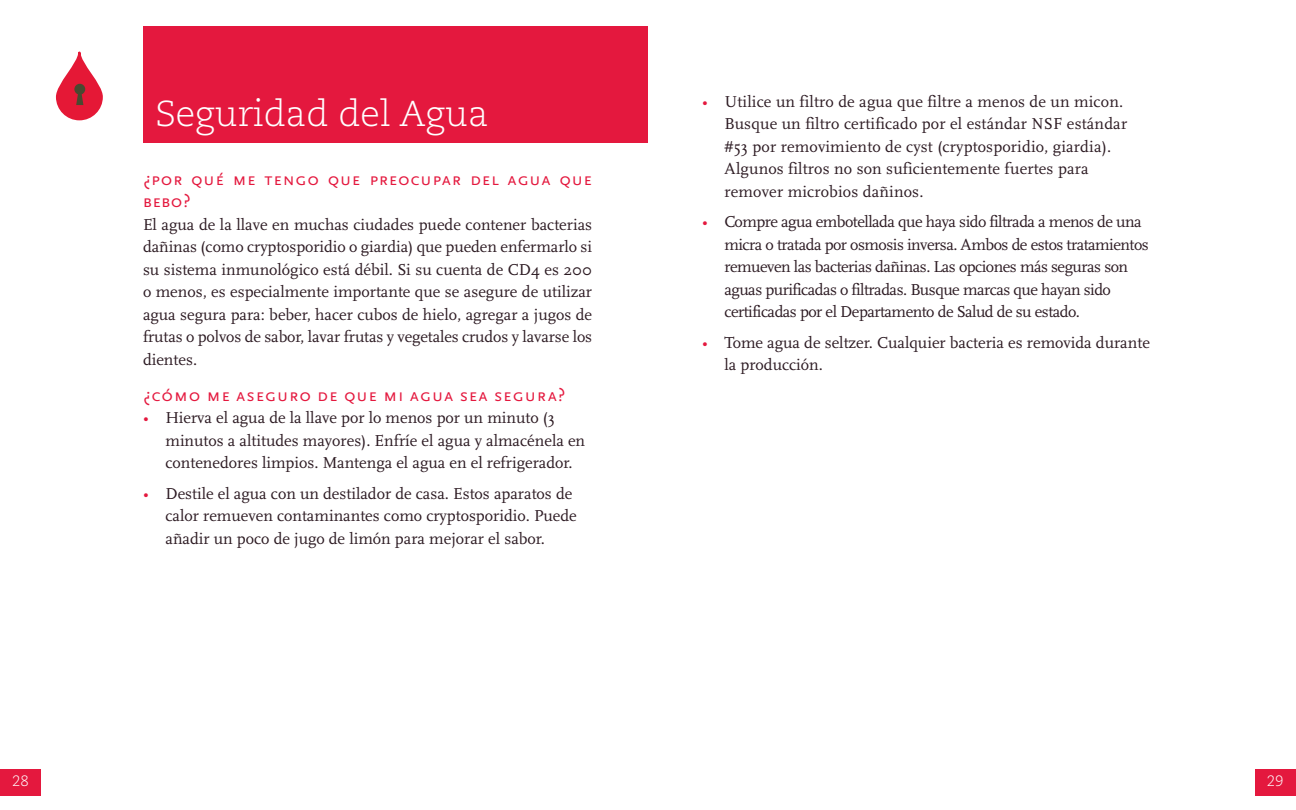
<style>
.page{position:relative;width:1296px;height:810px;background:#fff}
.page>*{position:absolute;margin:0;border:0;box-sizing:border-box;transform-origin:0 0}
.t1{font:300 36px "Caecilia";color:#fff}
.t2{font:18px/22.5px "Scala Sans LF Caps";letter-spacing:.04em;color:#e4183e}
.t3{font:16.5px/22.5px "Scala";color:#2c1a22}
.t4{font:16.5px/22.5px "Scala";letter-spacing:-.03em;color:#2c1a22}
.t5{font:300 15px "Caecilia";color:#fff}
.s1{color:#e4183e}
</style>
<div class="page">
<div style="left:1255px;top:770px;width:41px;height:26px;background:#e4183e"></div>
<div style="left:143px;top:26px;width:505px;height:116px;background:#e4183e"></div>
<div style="left:0;top:770px;width:41px;height:26px;background:#e4183e"></div>
<svg style="left:57px;top:53px;width:45px;height:66px;fill:#e51836"></svg>
<div style="left:56px;top:51px;width:47px;height:69px;border:2px solid #e51836;border-radius:22px"></div>
<div style="left:74px;top:84px;width:11px;height:11px;background:#494930;border-radius:50%"></div>
<svg style="left:76px;top:93px;width:7px;height:12px"></svg>
<h1 class="t1" style="left:155px;top:98px;width:335px">Seguridad del Agua</h1>
<p class="t2" style="left:143px;top:169px;width:451px">¿por qué me tengo que preocupar del agua que bebo?</p>
<p class="t3" style="left:143px;top:213px;width:451px;text-align:justify">El agua de la llave en muchas ciudades puede contener bacterias dañinas (como cryptosporidio o giardia) que pueden enfermarlo si su sistema inmunológico está débil. Si su cuenta de CD4 es 200 o menos, es especialmente importante que se asegure de utilizar agua segura para: beber, hacer cubos de hielo, agregar a jugos de frutas o polvos de sabor, lavar frutas y vegetales crudos y lavarse los dientes.</p>
<p class="t2" style="left:143px;top:385px;width:424px">¿cómo me aseguro de que mi agua sea segura?</p>
<p class="t3" style="left:165px;top:406px;width:421px;text-indent:-22px"><span class="s1">•</span> Hierva el agua de la llave por lo menos por un minuto (3 minutos a altitudes mayores). Enfríe el agua y almacénela en contenedores limpios. Mantenga el agua en el refrigerador.</p>
<p class="t3" style="left:165px;top:482px;width:413px;text-indent:-22px"><span class="s1">•</span> Destile el agua con un destilador de casa. Estos aparatos de calor remueven contaminantes como cryptosporidio. Puede añadir un poco de jugo de limón para mejorar el sabor.</p>
<p class="t3" style="left:724px;top:90px;width:404px;text-indent:-22px"><span class="s1">•</span> Utilice un filtro de agua que filtre a menos de un micon.<br>Busque un filtro certificado por el estándar NSF estándar #53 por removimiento de cyst (cryptosporidio, giardia).<br>Algunos filtros no son suficientemente fuertes para remover microbios dañinos.</p>
<p class="t4" style="left:724px;top:210px;width:426px;text-indent:-22px"><span class="s1">•</span> Compre agua embotellada que haya sido filtrada a menos de una micra o tratada por osmosis inversa. Ambos de estos tratamientos remueven las bacterias dañinas. Las opciones más seguras son aguas purificadas o filtradas. Busque marcas que hayan sido certificadas por el Departamento de Salud de su estado.</p>
<p class="t3" style="left:724px;top:331px;width:427px;text-indent:-22px"><span class="s1">•</span> Tome agua de seltzer. Cualquier bacteria es removida durante la producción.</p>
<p class="t5" style="left:12px;top:775px;width:18px">28</p>
<p class="t5" style="left:1267px;top:775px;width:18px">29</p>
</div>
